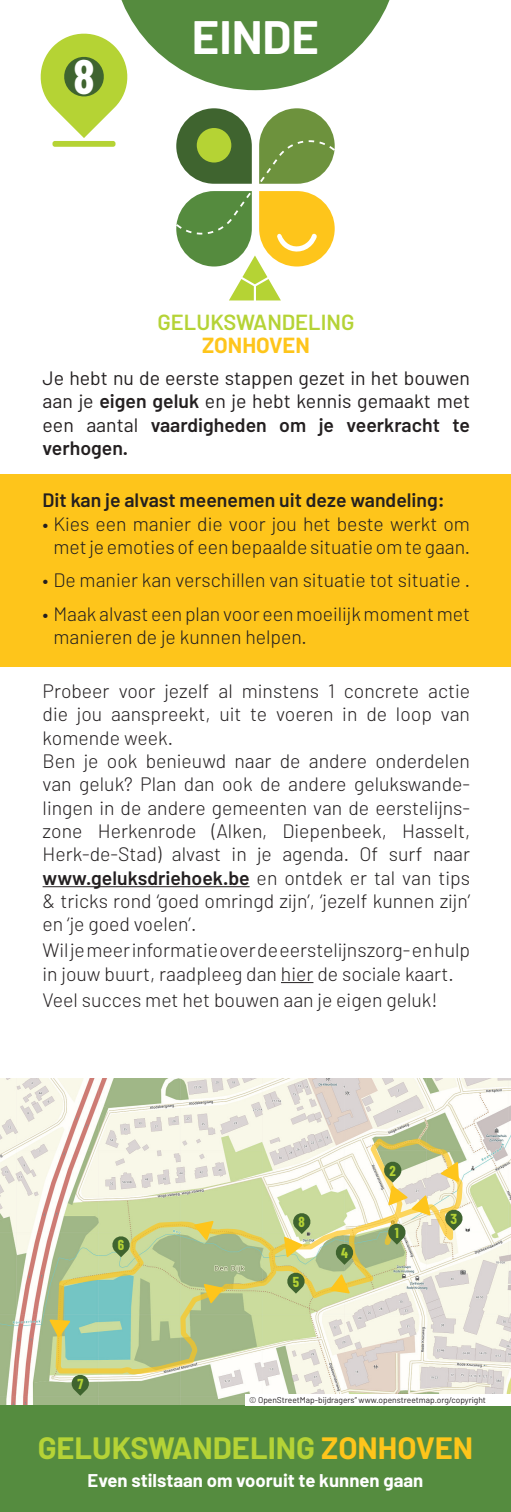
<style>
.page{position:relative;width:511px;height:1512px;background:#fff}
.page>*{position:absolute;margin:0;border:0;box-sizing:border-box;transform-origin:0 0}
.t1{font:700 48.12px "Barlow Condensed";color:#fff}
.t2{font:700 46.98px "Barlow";color:#fff}
.t3{font:700 30.9px "Barlow";color:#b5d336}
.t4{font:600 21.9px/23.4px "Barlow";color:#b5d336;text-align:center}
.t5{font:300 19.44px/23.3px "Barlow";color:#231f20}
.t6{font:19.44px/23.3px "Barlow";color:#231f20;text-align:justify}
.t7{font:600 19.44px "Barlow";color:#231f20}
.t8{font:700 18.48px "Barlow";color:#fff}
.t9{font:700 14.46px "Barlow Condensed";color:#b5d336}
.t10{font:8.4px "Barlow";color:#231f20}
.s1{font-weight:700;color:#fec51b}
.s2{font-weight:600}
.s3{color:#fec51b}
</style>
<div class="page">
<div style="left:0;top:474px;width:510px;height:192px;background:#fec51b"></div>
<hr style="left:43px;top:886px;width:206px;height:1px;background:#231f20">
<hr style="left:281px;top:982px;width:32px;height:1px;background:#231f20">
<svg style="left:176px;top:191px;width:158px;height:109px"></svg>
<img style="left:0;top:1078px;width:510px;height:328px">
<svg style="left:55px;top:1138px;width:407px;height:237px;background:#d0d9b3"></svg>
<svg style="left:286px;top:1272px;width:19px;height:22px"></svg>
<svg style="left:111px;top:1235px;width:19px;height:22px"></svg>
<svg style="left:334px;top:1243px;width:19px;height:22px"></svg>
<svg style="left:444px;top:1209px;width:19px;height:22px"></svg>
<svg style="left:387px;top:1223px;width:19px;height:22px"></svg>
<svg style="left:71px;top:1374px;width:19px;height:22px"></svg>
<svg style="left:383px;top:1161px;width:47px;height:55px;background:#dbd2a0"></svg>
<svg style="left:439px;top:1161px;width:19px;height:21px"></svg>
<svg style="left:329px;top:1274px;width:21px;height:20px"></svg>
<svg style="left:193px;top:1221px;width:21px;height:20px"></svg>
<svg style="left:49px;top:1319px;width:22px;height:19px"></svg>
<svg style="left:203px;top:1284px;width:21px;height:20px"></svg>
<svg style="left:283px;top:1212px;width:28px;height:46px"></svg>
<div style="left:0;top:1406px;width:510px;height:106px;background:#558c3f"></div>
<div style="left:245px;top:1394px;width:265px;height:12px;background:#fff"></div>
<svg style="left:40px;top:0;width:350px;height:184px"></svg>
<div style="left:52px;top:141px;width:63px;height:6px;background:#b5d334;border-radius:2px"></div>
<p class="t1" style="left:73px;top:46px;width:23px">8</p>
<p class="t2" style="left:192px;top:8px;width:128px">EINDE</p>
<p class="t4" style="left:157px;top:310px;width:198px">GELUKSWANDELING<br><span class="s1">ZONHOVEN</span></p>
<p class="t6" style="left:43px;top:366px;width:428px">Je hebt nu de eerste stappen gezet in het bouwen aan je <span class="s2">eigen geluk</span> en je hebt kennis gemaakt met een aantal <span class="s2">vaardigheden om je veerkracht te verhogen.</span></p>
<p class="t7" style="left:43px;top:488px;width:403px">Dit kan je alvast meenemen uit deze wandeling:</p>
<p class="t5" style="left:43px;top:511px;width:428px;text-align:center">• Kies een manier die voor jou het beste werkt om met je emoties of een bepaalde situatie om te gaan.</p>
<p class="t5" style="left:43px;top:568px;width:428px">• De manier kan verschillen van situatie tot situatie .</p>
<p class="t5" style="left:53px;top:602px;width:418px;text-indent:-11px">• Maak alvast een plan voor eenmoeilijkmomentmet manieren de je kunnen helpen.</p>
<p class="t5" style="left:43px;top:679px;width:428px;text-align:justify">Probeer voor jezelf al minstens 1 concrete actie die jou aanspreekt, uit te voeren in de loop van komende week.</p>
<p class="t5" style="left:43px;top:749px;width:428px;text-align:justify">Ben je ook benieuwd naar de andere onderdelen van geluk? Plan dan ook de andere gelukswande&shy;lingen in de andere gemeenten van de eerstelijns&shy;zone Herkenrode (Alken, Diepenbeek, Hasselt, Herk-de-Stad) alvast in je agenda. Of surf naar <span class="s2">www.geluksdriehoek.be</span> en ontdek er tal van tips &amp; tricks rond ‘goed omringd zijn’, ‘jezelf kunnen zijn’ en ‘je goed voelen’.</p>
<p class="t5" style="left:43px;top:938px;width:428px">Wil je meer informatie over de eerstelijnszorg- en hulp in jouw buurt, raadpleeg dan hier de sociale kaart.</p>
<p class="t5" style="left:43px;top:987px;width:396px">Veel succes met het bouwen aan je eigen geluk!</p>
<p class="t9" style="left:118px;top:1236px;width:8px">6</p>
<p class="t9" style="left:77px;top:1375px;width:7px">7</p>
<p class="t9" style="left:298px;top:1213px;width:8px">8</p>
<p class="t9" style="left:292px;top:1272px;width:8px">5</p>
<p class="t9" style="left:341px;top:1244px;width:8px">4</p>
<p class="t9" style="left:389px;top:1161px;width:8px">2</p>
<p class="t9" style="left:394px;top:1224px;width:5px">1</p>
<p class="t9" style="left:450px;top:1209px;width:8px">3</p>
<p class="t10" style="left:249px;top:1394px;width:238px">© OpenStreetMap-bijdragers” www.openstreetmap.org/copyright</p>
<p class="t3" style="left:38px;top:1428px;width:436px">GELUKSWANDELING <span class="s3">ZONHOVEN</span></p>
<p class="t8" style="left:88px;top:1469px;width:337px">Even stilstaan om vooruit te kunnen gaan</p>
</div>
